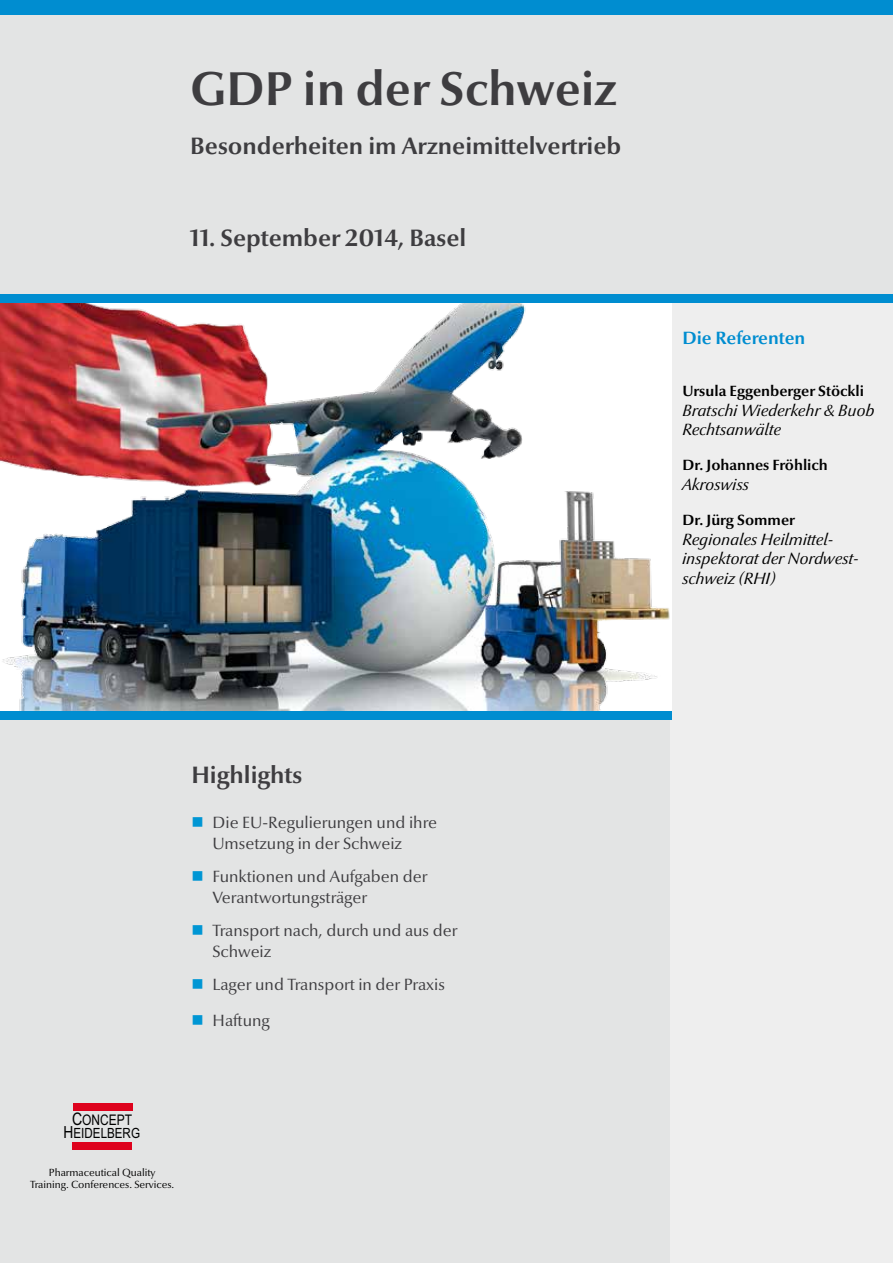
<style>
.page{position:relative;width:893px;height:1263px;background:#e3e4e4}
.page>*{position:absolute;margin:0;border:0;box-sizing:border-box;transform-origin:0 0}
.t1{font:700 48px "Optima Nova LT";color:#3e3d40}
.t2{font:700 24px "Optima Nova LT";color:#3e3d40}
.t3{font:700 18px "Optima Nova LT";color:#008dd0}
.t4{font:16.5px/21px "Optima Nova LT";color:#3e3d40}
.t5{font:italic 16.5px/19.8px "Optima Nova LT";color:#000}
.t6{font:700 15px "Optima Nova LT";color:#000}
.t7{font:14.7px "Arial Narrow";color:#000}
.t8{font:14.1px "Arial Narrow";color:#000}
.t9{font:10.5px/12.6px "Optima Nova LT";color:#000;text-align:center}
.s1{font-size:17.4px}
.s2{font-size:16.65px}
</style>
<div class="page">
<img style="left:0;top:303px;width:671px;height:408px">
<div style="left:671px;top:303px;width:222px;height:960px;background:#eee"></div>
<div style="left:0;top:0;width:893px;height:14px;background:#008dd0"></div>
<div style="left:0;top:294px;width:893px;height:9px;background:#008dd0"></div>
<div style="left:0;top:711px;width:672px;height:8px;background:#008dd0"></div>
<div style="left:73px;top:1103px;width:59px;height:8px;background:#de021d"></div>
<div style="left:73px;top:1142px;width:59px;height:7px;background:#de021d"></div>
<h1 class="t1" style="left:190px;top:61px;width:428px">GDP in der Schweiz</h1>
<h2 class="t2" style="left:190px;top:132px;width:432px">Besonderheiten im Arzneimittelvertrieb</h2>
<h2 class="t2" style="left:190px;top:224px;width:277px">11. September 2014, Basel</h2>
<p class="t3" style="left:682px;top:327px;width:124px">Die Referenten</p>
<p class="t6" style="left:682px;top:382px;width:183px">Ursula Eggenberger Stöckli</p>
<p class="t5" style="left:682px;top:400px;width:194px">Bratschi Wiederkehr &amp; Buob<br>Rechtsanwälte</p>
<p class="t6" style="left:682px;top:456px;width:147px">Dr. Johannes Fröhlich</p>
<p class="t5" style="left:682px;top:475px;width:68px">Akroswiss</p>
<p class="t6" style="left:682px;top:511px;width:114px">Dr. Jürg Sommer</p>
<p class="t5" style="left:682px;top:529px;width:178px">Regionales Heilmittel&shy;inspektorat der Nordwest&shy;schweiz (RHI)</p>
<h2 class="t2" style="left:191px;top:761px;width:112px">Highlights</h2>
<p class="t4" style="left:212px;top:812px;width:226px">Die EU-Regulierungen und ihre<br>Umsetzung in der Schweiz</p>
<p class="t4" style="left:212px;top:866px;width:216px">Funktionen und Aufgaben der<br>Verantwortungsträger</p>
<p class="t4" style="left:212px;top:920px;width:247px">Transport nach, durch und aus der<br>Schweiz</p>
<p class="t4" style="left:213px;top:967px;width:234px;line-height:36px">Lager und Transport in der Praxis<br>Haftung</p>
<p class="t7" style="left:72px;top:1109px;width:62px"><span class="s1">C</span>ONCEPT</p>
<p class="t8" style="left:64px;top:1123px;width:78px"><span class="s2">H</span>EIDELBERG</p>
<p class="t9" style="left:30px;top:1166px;width:146px">Pharmaceutical Quality<br>Training. Conferences. Services.</p>
</div>
